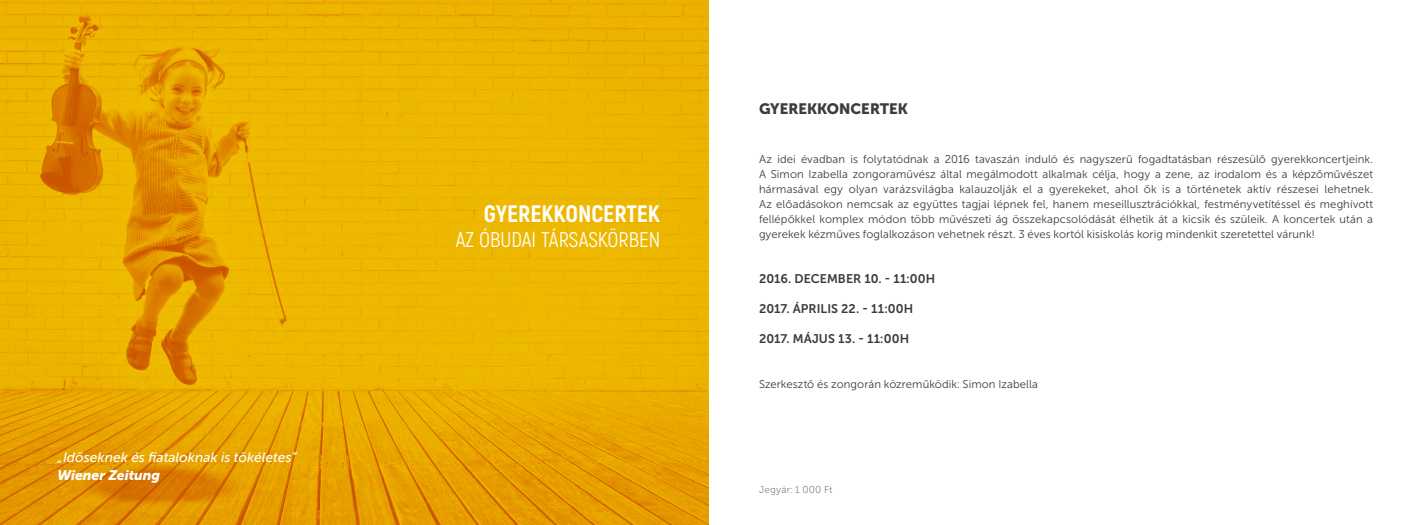
<style>
.page{position:relative;width:1418px;height:525px;background:#fff}
.page>*{position:absolute;margin:0;border:0;box-sizing:border-box;transform-origin:0 0}
.t1{font:800 23.75px "Akrobat";color:#fff}
.t2{font:21.25px "Akrobat";color:#fff}
.t3{font:15px "Museo Sans Cyrl 900";color:#3c3c3b}
.t4{font:italic 13.75px "Museo Sans Cyrl 500";color:#fff}
.t5{font:italic 13.75px "Museo Sans Cyrl 900";color:#fff}
.t6{font:12.5px "Museo Sans Cyrl 700";letter-spacing:.005em;color:#3c3c3b}
.t7{font:11.25px/15px "Museo Sans Cyrl 300";letter-spacing:.01em;color:#3c3c3b;text-align:justify}
.t8{font:10px "Museo Sans Cyrl 300";letter-spacing:.015em;color:#878787}
</style>
<div class="page">
<img style="left:0;top:0;width:708px;height:524px">
<p class="t4" style="left:58px;top:449px;width:241px">„Időseknek és fiataloknak is tökéletes”</p>
<p class="t5" style="left:58px;top:466px;width:104px">Wiener Zeitung</p>
<h1 class="t1" style="left:484px;top:199px;width:178px">GYEREKKONCERTEK</h1>
<h2 class="t2" style="left:456px;top:227px;width:206px">AZ ÓBUDAI TÁRSASKÖRBEN</h2>
<h3 class="t3" style="left:759px;top:100px;width:150px">GYEREKKONCERTEK</h3>
<p class="t7" style="left:759px;top:151px;width:615px">Az idei évadban is folytatódnak a 2016 tavaszán induló és nagyszerű fogadtatásban részesülő gyerekkoncertjeink.<br>A Simon Izabella zongoraművész által megálmodott alkalmak célja, hogy a zene, az irodalom és a képzőművészet hármasával egy olyan varázsvilágba kalauzolják el a gyerekeket, ahol ők is a történetek aktív részesei lehetnek.<br>Az előadásokon nemcsak az együttes tagjai lépnek fel, hanem meseillusztrációkkal, festményvetítéssel és meghívott fellépőkkel komplex módon több művészeti ág összekapcsolódását élhetik át a kicsik és szüleik. A koncertek után a gyerekek kézműves foglalkozáson vehetnek részt. 3 éves kortól kisiskolás korig mindenkit szeretettel várunk!</p>
<p class="t6" style="left:759px;top:271px;width:178px">2016. DECEMBER 10. - 11:00H</p>
<p class="t6" style="left:759px;top:301px;width:156px">2017. ÁPRILIS 22. - 11:00H</p>
<p class="t6" style="left:759px;top:331px;width:152px">2017. MÁJUS 13. - 11:00H</p>
<p class="t7" style="left:759px;top:376px;width:280px">Szerkesztő és zongorán közreműködik: Simon Izabella</p>
<p class="t8" style="left:759px;top:484px;width:75px">Jegyár: 1 000 Ft</p>
</div>
